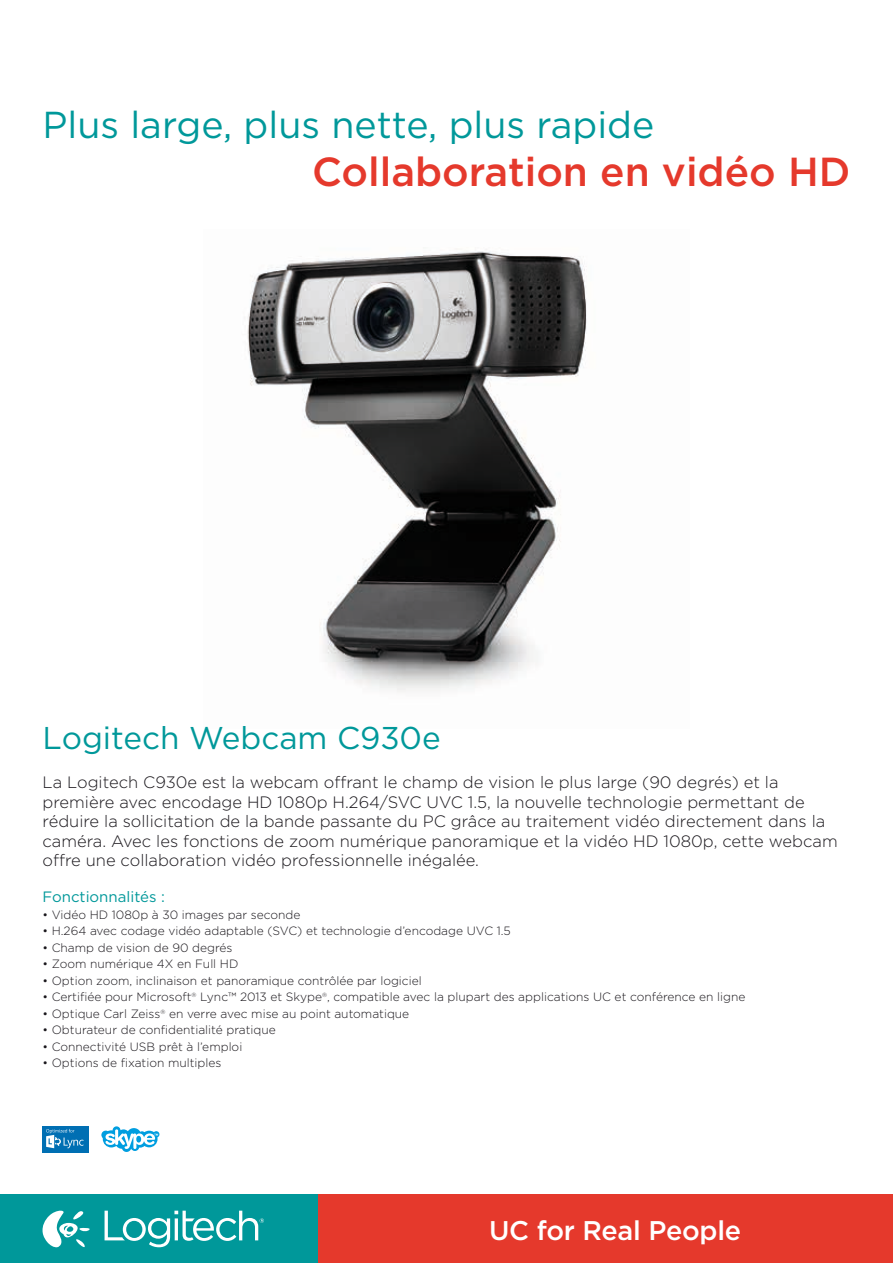
<style>
.page{position:relative;width:893px;height:1263px;background:#fff}
.page>*{position:absolute;margin:0;border:0;box-sizing:border-box;transform-origin:0 0}
.t1{font:500 40.5px "Gotham";color:#e5392c}
.t2{font:37.5px "Gotham";color:#00989a}
.t3{font:31.5px "Gotham";color:#00989a}
.t4{font:500 27px "Gotham";letter-spacing:-.01em;color:#fff}
.t5{font:300 16.5px/19.5px "Gotham";color:#1a171c}
.t6{font:15px "Gotham";color:#00989a}
.t7{font:300 12px "Gotham";color:#1a171c}
</style>
<div class="page">
<img style="left:247px;top:249px;width:340px;height:443px">
<div style="left:0;top:1195px;width:319px;height:68px;background:#00989a"></div>
<div style="left:319px;top:1195px;width:574px;height:68px;background:#e5392c"></div>
<svg style="left:105px;top:1211px;width:159px;height:36px"></svg>
<svg style="left:43px;top:1211px;width:47px;height:36px"></svg>
<svg style="left:101px;top:1126px;width:58px;height:26px"></svg>
<div style="left:43px;top:1126px;width:46px;height:26px;background:#006fb3"></div>
<svg style="left:46px;top:1129px;width:37px;height:19px"></svg>
<h2 class="t2" style="left:43px;top:104px;width:613px">Plus large, plus nette, plus rapide</h2>
<h1 class="t1" style="left:312px;top:149px;width:540px">Collaboration en vidéo HD</h1>
<h3 class="t3" style="left:43px;top:721px;width:400px">Logitech Webcam C930e</h3>
<p class="t5" style="left:43px;top:772px;width:797px">La Logitech C930e est la webcam offrant le champ de vision le plus large (90 degrés) et la première avec encodage HD 1080p H.264/SVC UVC 1.5, la nouvelle technologie permettant de réduire la sollicitation de la bande passante du PC grâce au traitement vidéo directement dans la caméra. Avec les fonctions de zoom numérique panoramique et la vidéo HD 1080p, cette webcam offre une collaboration vidéo professionnelle inégalée.</p>
<p class="t6" style="left:43px;top:889px;width:124px">Fonctionnalités :</p>
<p class="t7" style="left:43px;top:908px;width:259px">• Vidéo HD 1080p à 30 images par seconde</p>
<p class="t7" style="left:43px;top:924px;width:470px">• H.264 avec codage vidéo adaptable (SVC) et technologie d’encodage UVC 1.5</p>
<p class="t7" style="left:43px;top:941px;width:192px">• Champ de vision de 90 degrés</p>
<p class="t7" style="left:43px;top:957px;width:197px">• Zoom numérique 4X en Full HD</p>
<p class="t7" style="left:43px;top:974px;width:381px">• Option zoom, inclinaison et panoramique contrôlée par logiciel</p>
<p class="t7" style="left:43px;top:990px;width:704px">• Certifiée pour Microsoft<sup>®</sup> Lync™ 2013 et Skype<sup>®</sup>, compatible avec la plupart des applications UC et conférence en ligne</p>
<p class="t7" style="left:43px;top:1007px;width:368px">• Optique Carl Zeiss<sup>®</sup> en verre avec mise au point automatique</p>
<p class="t7" style="left:43px;top:1023px;width:235px">• Obturateur de confidentialité pratique</p>
<p class="t7" style="left:43px;top:1040px;width:201px">• Connectivité USB prêt à l’emploi</p>
<p class="t7" style="left:43px;top:1056px;width:180px">• Options de fixation multiples</p>
<h3 class="t4" style="left:489px;top:1215px;width:254px">UC for Real People</h3>
</div>
